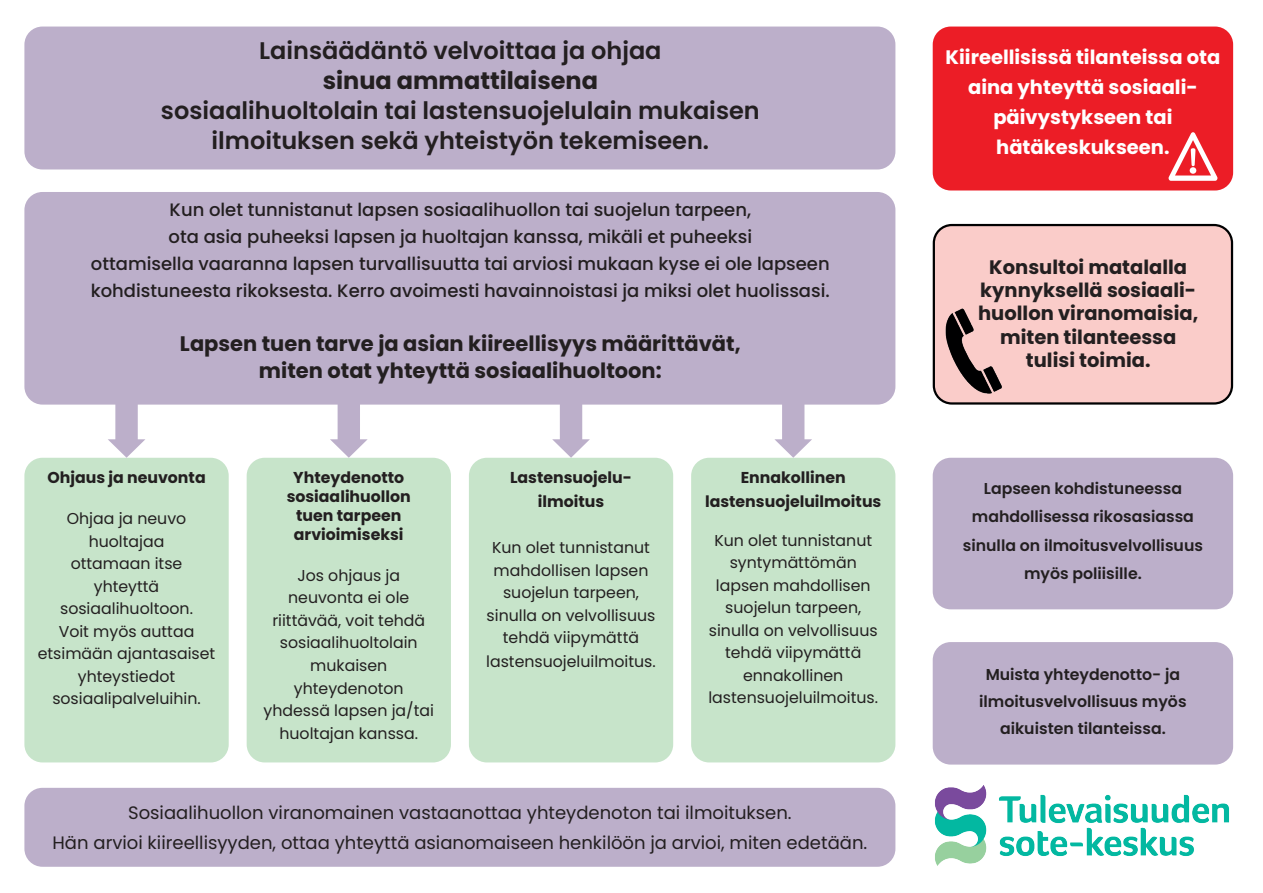
<style>
.page{position:relative;width:1263px;height:893px;background:#fff}
.page>*{position:absolute;margin:0;border:0;box-sizing:border-box;transform-origin:0 0}
.t1{font:600 24px/30px "Poppins";color:#231f20;text-align:center}
.t2{font:700 24px "Poppins";color:#231f20}
.t3{font:700 21px/27px "Poppins";color:#231f20;text-align:center}
.t4{font:700 19.5px/23.4px "Poppins";color:#231f20;text-align:center}
.t5{font:700 19.5px/30px "Poppins";color:#fff;text-align:center}
.t6{font:500 18px/27px "Poppins";color:#231f20;text-align:center}
.t7{font:18px/30px "Poppins";color:#231f20;text-align:center}
.t8{font:15.75px/22.5px "Poppins";color:#231f20;text-align:center}
.t9{font:600 15.75px/28.5px "Poppins";color:#231f20;text-align:center}
.t10{font:700 15.75px/18.9px "Poppins";color:#231f20;text-align:center}
</style>
<div class="page">
<div style="left:24px;top:458px;width:205px;height:304px;background:#c7e4ca;border-radius:18px"></div>
<div style="left:691px;top:458px;width:204px;height:304px;background:#c7e4ca;border-radius:18px"></div>
<div style="left:247px;top:458px;width:204px;height:304px;background:#c7e4ca;border-radius:18px"></div>
<div style="left:469px;top:458px;width:204px;height:304px;background:#c7e4ca;border-radius:18px"></div>
<div style="left:24px;top:788px;width:871px;height:79px;background:#bcafca;border-radius:18px"></div>
<div style="left:24px;top:192px;width:871px;height:213px;background:#bcafca;border-radius:18px"></div>
<div style="left:24px;top:27px;width:871px;height:142px;background:#bcafca;border-radius:18px"></div>
<svg style="left:108px;top:404px;width:37px;height:54px"></svg>
<svg style="left:330px;top:404px;width:38px;height:54px"></svg>
<svg style="left:552px;top:404px;width:38px;height:54px"></svg>
<svg style="left:774px;top:404px;width:38px;height:54px"></svg>
<div style="left:933px;top:458px;width:300px;height:151px;background:#bcafca;border-radius:18px"></div>
<div style="left:933px;top:642px;width:300px;height:123px;background:#bcafca;border-radius:18px"></div>
<div style="left:934px;top:225px;width:298px;height:178px;background:#faccc9;border-radius:18px"></div>
<div style="left:933px;top:224px;width:300px;height:181px;border:2px solid #000001;border-radius:18px"></div>
<div style="left:933px;top:27px;width:300px;height:163px;background:#ec1d26;border-radius:18px"></div>
<img style="left:935px;top:308px;width:67px;height:93px">
<img style="left:935px;top:785px;width:294px;height:81px">
<h1 class="t1" style="left:259px;top:36px;width:404px">Lainsäädäntö velvoittaa ja ohjaa</h1>
<h1 class="t2" style="left:323px;top:67px;width:277px">sinua ammattilaisena</h1>
<h1 class="t1" style="left:161px;top:96px;width:600px">sosiaalihuoltolain tai lastensuojelulain mukaisen ilmoituksen sekä yhteistyön tekemiseen.</h1>
<p class="t6" style="left:91px;top:196px;width:741px">Kun olet tunnistanut lapsen sosiaalihuollon tai suojelun tarpeen,<br>ota asia puheeksi lapsen ja huoltajan kanssa, mikäli et puheeksi<br>ottamisella vaaranna lapsen turvallisuutta tai arviosi mukaan kyse ei ole lapseen kohdistuneesta rikoksesta. Kerro avoimesti havainnoistasi ja miksi olet huolissasi.</p>
<h2 class="t3" style="left:180px;top:330px;width:562px">Lapsen tuen tarve ja asian kiireellisyys määrittävät, miten otat yhteyttä sosiaalihuoltoon:</h2>
<p class="t10" style="left:47px;top:468px;width:160px">Ohjaus ja neuvonta</p>
<p class="t8" style="left:38px;top:507px;width:179px">Ohjaa ja neuvo huoltajaa<br>ottamaan itse yhteyttä sosiaalihuoltoon.<br>Voit myös auttaa etsimään ajantasaiset yhteystiedot sosiaalipalveluihin.</p>
<p class="t10" style="left:287px;top:468px;width:126px">Yhteydenotto sosiaalihuollon tuen tarpeen arvioimiseksi</p>
<p class="t8" style="left:264px;top:564px;width:172px">Jos ohjaus ja neuvonta ei ole riittävää, voit tehdä sosiaalihuoltolain mukaisen yhteydenoton yhdessä lapsen ja/tai huoltajan kanssa.</p>
<p class="t10" style="left:510px;top:465px;width:123px;line-height:24px">Lastensuojelu&shy;ilmoitus</p>
<p class="t8" style="left:487px;top:537px;width:170px">Kun olet tunnistanut mahdollisen lapsen suojelun tarpeen, sinulla on velvollisuus tehdä viipymättä</p>
<p class="t8" style="left:486px;top:651px;width:171px">lastensuojeluilmoitus.</p>
<p class="t10" style="left:705px;top:465px;width:178px;line-height:24px">Ennakollinen lastensuojeluilmoitus</p>
<p class="t8" style="left:708px;top:529px;width:171px">Kun olet tunnistanut syntymättömän lapsen mahdollisen suojelun tarpeen, sinulla on velvollisuus tehdä viipymättä ennakollinen lastensuojeluilmoitus.</p>
<p class="t7" style="left:53px;top:798px;width:816px">Sosiaalihuollon viranomainen vastaanottaa yhteydenoton tai ilmoituksen.<br>Hän arvioi kiireellisyyden, ottaa yhteyttä asianomaiseen henkilöön ja arvioi, miten edetään.</p>
<p class="t5" style="left:945px;top:43px;width:276px">Kiireellisissä tilanteissa ota aina yhteyttä sosiaali&shy;päivystykseen tai hätäkeskukseen.</p>
<p class="t4" style="left:978px;top:255px;width:222px">Konsultoi matalalla kynnyksellä sosiaali&shy;huollon viranomaisia, miten tilanteessa tulisi toimia.</p>
<p class="t9" style="left:963px;top:474px;width:242px">Lapseen kohdistuneessa mahdollisessa rikosasiassa sinulla on ilmoitusvelvollisuus myös poliisille.</p>
<p class="t9" style="left:979px;top:661px;width:209px;line-height:27px">Muista yhteydenotto- ja ilmoitusvelvollisuus myös aikuisten tilanteissa.</p>
</div>
